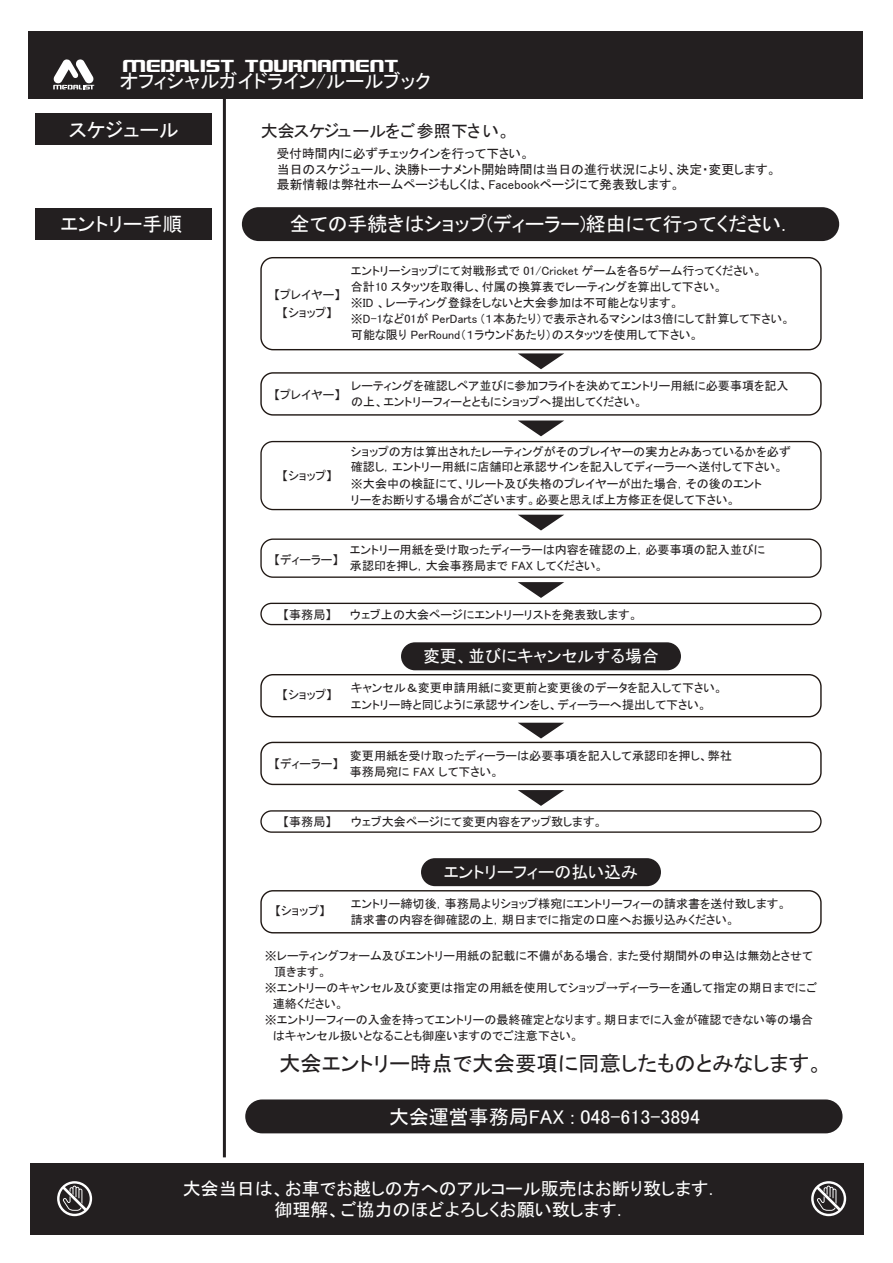
<style>
.page{position:relative;width:893px;height:1263px;background:#fff}
.page>*{position:absolute;margin:0;border:0;box-sizing:border-box;transform-origin:0 0}
.t1{font:21.45px "MS P Gothic";color:#231f20}
.t2{font:21px "Blaster Eternal";color:#fff}
.t3{font:19.95px "MS P Gothic";color:#fff}
.t4{font:19.5px "MS P Gothic";color:#fff}
.t5{font:18px/21.8px "MS P Gothic";color:#fff;text-align:center}
.t6{font:17.1px "MS P Gothic";color:#231f20}
.t7{font:16.95px "MS P Gothic";color:#fff}
.t8{font:12.9px/15px "MS P Gothic";color:#231f20}
.t9{font:12px/16px "MS P Gothic";color:#231f20}
</style>
<div class="page">
<hr style="left:223px;top:84px;width:3px;height:1073px;background:#231f20">
<div style="left:35px;top:113px;width:177px;height:32px;background:#231f20"></div>
<div style="left:35px;top:208px;width:177px;height:31px;background:#231f20"></div>
<div style="left:242px;top:207px;width:597px;height:34px;background:#231f20;border-radius:17px"></div>
<div style="left:245px;top:1099px;width:597px;height:34px;background:#231f20;border-radius:17px"></div>
<svg style="left:518px;top:353px;width:46px;height:16px"></svg>
<svg style="left:518px;top:420px;width:46px;height:16px"></svg>
<svg style="left:518px;top:515px;width:46px;height:15px"></svg>
<svg style="left:518px;top:582px;width:46px;height:16px"></svg>
<svg style="left:518px;top:723px;width:46px;height:15px"></svg>
<svg style="left:518px;top:790px;width:46px;height:16px"></svg>
<div style="left:260px;top:441px;width:562px;height:69px;border:1px solid #201814;border-radius:12px"></div>
<div style="left:260px;top:257px;width:562px;height:93px;border:1px solid #201814;border-radius:12px"></div>
<div style="left:260px;top:538px;width:562px;height:40px;border:1px solid #201814;border-radius:12px"></div>
<div style="left:260px;top:603px;width:562px;height:22px;border:1px solid #201814;border-radius:11px"></div>
<div style="left:260px;top:372px;width:562px;height:44px;border:1px solid #201814;border-radius:12px"></div>
<div style="left:260px;top:674px;width:562px;height:43px;border:1px solid #201814;border-radius:12px"></div>
<div style="left:260px;top:742px;width:562px;height:43px;border:1px solid #201814;border-radius:12px"></div>
<div style="left:260px;top:890px;width:562px;height:43px;border:1px solid #201814;border-radius:12px"></div>
<div style="left:260px;top:810px;width:562px;height:23px;border:1px solid #201814;border-radius:11px"></div>
<div style="left:401px;top:642px;width:280px;height:28px;background:#231f20;border-radius:14px"></div>
<div style="left:421px;top:858px;width:240px;height:28px;background:#231f20;border-radius:14px"></div>
<div style="left:28px;top:31px;width:835px;height:68px;background:#231f20"></div>
<svg style="left:53px;top:59px;width:41px;height:30px"></svg>
<div style="left:30px;top:1163px;width:833px;height:72px;background:#231f20"></div>
<svg style="left:57px;top:1181px;width:35px;height:35px"></svg>
<svg style="left:811px;top:1181px;width:35px;height:35px"></svg>
<h2 class="t2" style="left:123px;top:56px;width:278px">MEDALIST TOURNAMENT</h2>
<h3 class="t4" style="left:120px;top:72px;width:312px">オフィシャルガイドライン/ルールブック</h3>
<h3 class="t3" style="left:69px;top:120px;width:111px">スケジュール</h3>
<h3 class="t6" style="left:261px;top:122px;width:251px">大会スケジュールをご参照下さい。</h3>
<p class="t8" style="left:276px;top:146px;width:255px">受付時間内に必ずチェックインを行って下さい。</p>
<p class="t8" style="left:277px;top:162px;width:501px">当日のスケジュール、決勝トーナメント開始時間は当日の進行状況により、決定・変更します。最新情報は弊社ホームページもしくは、Facebookページにて発表致します。</p>
<h3 class="t3" style="left:60px;top:214px;width:123px">エントリー手順</h3>
<h3 class="t3" style="left:290px;top:213px;width:506px">全ての手続きはショップ(ディーラー)経由にて行ってください．</h3>
<p class="t9" style="left:274px;top:285px;width:68px;line-height:18.5px;text-align:center">【プレイヤー】【ショップ】</p>
<p class="t9" style="left:351px;top:263px;width:413px">エントリーショップにて対戦形式で 01/Cricket ゲームを各５ゲーム行ってください。合計10 スタッツを取得し、付属の換算表でレーティングを算出して下さい。</p>
<p class="t9" style="left:351px;top:279px;width:441px;text-indent:105px">1<br>※ID 、レーティング登録をしないと大会参加は不可能となります。<br>※D-1など01が PerDarts (１本あたり）で表示されるマシンは３倍にして計算して下さい。可能な限り PerRound（１ラウンドあたり）のスタッツを使用して下さい。</p>
<p class="t9" style="left:274px;top:387px;width:68px">【プレイヤー】</p>
<p class="t9" style="left:351px;top:377px;width:439px">レーティングを確認しペア並びに参加フライトを決めてエントリー用紙に必要事項を記入の上、エントリーフィーとともにショップへ提出してください。</p>
<p class="t9" style="left:282px;top:468px;width:51px">【ショップ】</p>
<p class="t9" style="left:351px;top:445px;width:441px;line-height:14.4px">ショップの方は算出されたレーティングがそのプレイヤーの実力とみあっているかを必ず確認し，エントリー用紙に店舗印と承認サインを記入してディーラーへ送付して下さい。</p>
<p class="t9" style="left:351px;top:476px;width:413px">※大会中の検証にて、リレート及び失格のプレイヤーが出た場合，その後のエントリーをお断りする場合がございます。必要と思えば上方修正を促して下さい。</p>
<p class="t9" style="left:274px;top:551px;width:66px">【ディーラー】</p>
<p class="t9" style="left:350px;top:542px;width:417px">エントリー用紙を受け取ったディーラーは内容を確認の上，必要事項の記入並びに承認印を押し，大会事務局まで FAX してください。</p>
<p class="t9" style="left:283px;top:606px;width:50px">【事務局】</p>
<p class="t9" style="left:350px;top:606px;width:289px">ウェブ上の大会ページにエントリーリストを発表致します。</p>
<p class="t9" style="left:282px;top:687px;width:51px">【ショップ】</p>
<h3 class="t7" style="left:423px;top:648px;width:237px">変更、並びにキャンセルする場合</h3>
<p class="t9" style="left:351px;top:679px;width:373px;line-height:17px">キャンセル＆変更申請用紙に変更前と変更後のデータを記入して下さい。エントリー時と同じように承認サインをし、ディーラーへ提出して下さい。</p>
<p class="t9" style="left:274px;top:755px;width:66px">【ディーラー】</p>
<p class="t9" style="left:350px;top:748px;width:384px">変更用紙を受け取ったディーラーは必要事項を記入して承認印を押し、弊社事務局宛に FAX して下さい。</p>
<p class="t9" style="left:283px;top:813px;width:50px">【事務局】</p>
<p class="t9" style="left:351px;top:813px;width:253px">ウェブ大会ページにて変更内容をアップ致します。</p>
<p class="t9" style="left:275px;top:903px;width:51px">【ショップ】</p>
<h3 class="t7" style="left:444px;top:864px;width:196px">エントリーフィーの払い込み</h3>
<p class="t9" style="left:351px;top:895px;width:437px">エントリー締切後，事務局よりショップ様宛にエントリーフィーの請求書を送付致します。請求書の内容を御確認の上，期日までに指定の口座へお振り込みください。</p>
<p class="t9" style="left:265px;top:947px;width:550px">※レーティングフォーム及びエントリー用紙の記載に不備がある場合，また受付期間外の申込は無効とさせて</p>
<p class="t9" style="left:274px;top:963px;width:54px">頂きます。</p>
<p class="t9" style="left:265px;top:979px;width:554px">※エントリーのキャンセル及び変更は指定の用紙を使用してショップ→ディーラーを通して指定の期日までにご</p>
<p class="t9" style="left:265px;top:996px;width:81px">　連絡ください。</p>
<p class="t9" style="left:265px;top:1012px;width:550px">※エントリーフィーの入金を持ってエントリーの最終確定となります。期日までに入金が確認できない等の場合</p>
<h1 class="t1" style="left:279px;top:1052px;width:546px">大会エントリー時点で大会要項に同意したものとみなします。</h1>
<p class="t9" style="left:273px;top:1028px;width:307px">はキャンセル扱いとなることも御座いますのでご注意下さい。</p>
<h3 class="t3" style="left:389px;top:1107px;width:313px">大会運営事務局FAX : 048-613-3894</h3>
<h3 class="t5" style="left:183px;top:1177px;width:539px">大会当日は、お車でお越しの方へのアルコール販売はお断り致します．御理解、ご協力のほどよろしくお願い致します．</h3>
</div>
